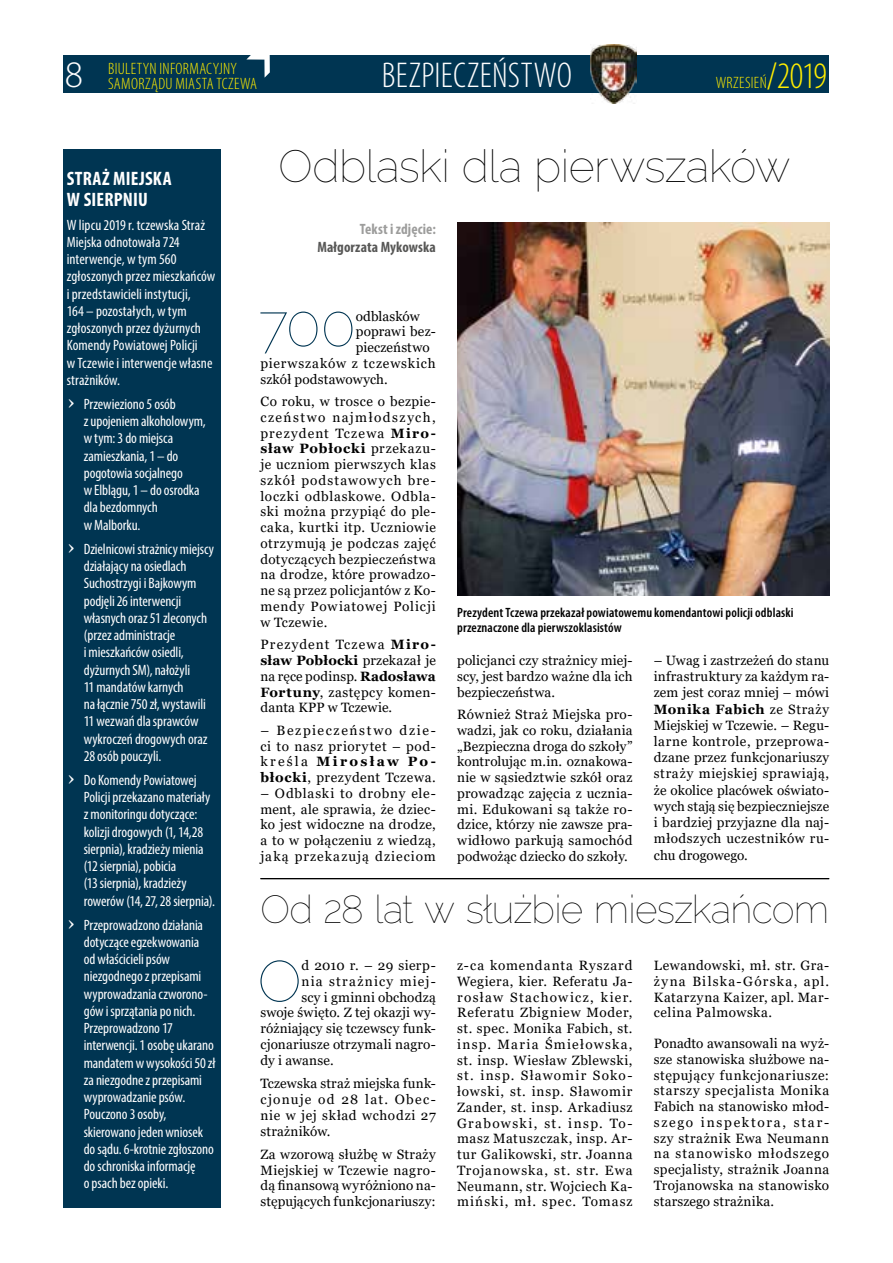
<style>
.page{position:relative;width:893px;height:1263px;background:#fff}
.page>*{position:absolute;margin:0;border:0;box-sizing:border-box;transform-origin:0 0}
.t1{font:100 57.9px "Raleway";color:#003552}
.t2{font:100 45px "Raleway";letter-spacing:-.015em;color:#000}
.t3{font:100 39px "Raleway";letter-spacing:-.02em;color:#000}
.t4{font:300 condensed 37.5px "Myriad Pro";color:#ffed00}
.t5{font:300 37.5px "Myriad Pro";color:#fff}
.t6{font:300 condensed 36px "Myriad Pro";letter-spacing:.01em;color:#fff}
.t7{font:700 condensed 19.5px/21px "Myriad Pro";letter-spacing:.01em;color:#fff}
.t8{font:300 condensed 16.5px/15px "Myriad Pro";letter-spacing:.02em;color:#ffed00}
.t9{font:condensed 15px/17.2px "Myriad Pro";letter-spacing:-.005em;color:#fff}
.t10{font:700 condensed 15px "Myriad Pro";letter-spacing:.005em;color:#575756}
.t11{font:700 condensed 15px "Myriad Pro";letter-spacing:.005em;color:#9d9d9c}
.t12{font:13.5px/15.8px "Georgia";letter-spacing:.025em;color:#000;text-align:justify}
.t13{font:600 condensed 13.5px/15px "Myriad Pro";letter-spacing:.01em;color:#000}
.t14{font:13.5px "Georgia";letter-spacing:.005em;color:#000}
.t15{font:13.5px "Georgia";letter-spacing:.06em;color:#000}
.t16{font:13.5px "Georgia";letter-spacing:.095em;color:#000}
.t17{font:13.5px "Georgia";color:#000}
.s1{font-family:"Georgia";font-stretch:normal;font-size:21px}
.s2{font-weight:700}
</style>
<div class="page">
<div style="left:64px;top:56px;width:765px;height:37px;background:#003552"></div>
<svg style="left:246px;top:55px;width:24px;height:23px"></svg>
<div style="left:64px;top:149px;width:157px;height:1059px;background:#003552"></div>
<img style="left:590px;top:45px;width:47px;height:59px">
<hr style="left:260px;top:878px;width:569px;height:1px;background:#000">
<img style="left:457px;top:223px;width:372px;height:373px">
<h3 class="t5" style="left:65px;top:54px;width:20px">8</h3>
<p class="t8" style="left:108px;top:61px;width:151px">BIULETYN INFORMACYJNY<br>SAMORZĄDU MIASTA TCZEWA</p>
<h3 class="t6" style="left:382px;top:54px;width:192px">BEZPIECZEŃSTWO</h3>
<h3 class="t4" style="left:766px;top:53px;width:62px">/2019</h3>
<p class="t8" style="left:716px;top:75px;width:53px">WRZESIEŃ</p>
<h3 class="t7" style="left:67px;top:167px;width:106px">STRAŻ MIEJSKA<br>W SIERPNIU</h3>
<p class="t9" style="left:67px;top:216px;width:150px">W lipcu 2019 r. tczewska Straż<br>Miejska odnotowała 724 interwencje, w tym 560 zgłoszonych przez mieszkańców i przedstawicieli instytucji,<br>164 – pozostałych, w tym zgłoszonych przez dyżurnych<br>Komendy Powiatowej Policji<br>w Tczewie i interwencje własne strażników.</p>
<p class="t9" style="left:84px;top:395px;width:124px;text-indent:-17px"><span class="s1">›</span> Przewieziono 5 osób<br>z upojeniem alkoholowym, w tym: 3 do miejsca zamieszkania, 1 – do pogotowia socjalnego<br>w Elblągu, 1 – do osrodka dla bezdomnych<br>w Malborku.</p>
<p class="t9" style="left:84px;top:540px;width:132px;text-indent:-17px"><span class="s1">›</span> Dzielnicowi strażnicy miejscy działający na osiedlach<br>Suchostrzygi i Bajkowym podjęli 26 interwencji własnych oraz 51 zleconych (przez administracje<br>i mieszkańców osiedli, dyżurnych SM), nałożyli<br>11 mandatów karnych<br>na łącznie 750 zł, wystawili<br>11 wezwań dla sprawców wykroczeń drogowych oraz<br>28 osób pouczyli.</p>
<p class="t9" style="left:84px;top:771px;width:133px;text-indent:-17px"><span class="s1">›</span> Do Komendy Powiatowej<br>Policji przekazano materiały z monitoringu dotyczące: kolizji drogowych (1, 14,28 sierpnia), kradzieży mienia (12 sierpnia), pobicia<br>(13 sierpnia), kradzieży rowerów (14, 27, 28 sierpnia).</p>
<p class="t9" style="left:84px;top:916px;width:133px;text-indent:-17px"><span class="s1">›</span> Przeprowadzono działania dotyczące egzekwowania<br>od właścicieli psów niezgodnego z przepisami wyprowadzania czworono&shy;gów i sprzątania po nich.<br>Przeprowadzono 17 interwencji. 1 osobę ukarano mandatem w wysokości 50 zł za niezgodne z przepisami wyprowadzanie psów.<br>Pouczono 3 osoby, skierowano jeden wniosek do sądu. 6-krotnie zgłoszono do schroniska informację<br>o psach bez opieki.</p>
<h2 class="t2" style="left:279px;top:140px;width:514px">Odblaski dla pierwszaków</h2>
<p class="t11" style="left:360px;top:219px;width:78px">Tekst i zdjęcie:</p>
<p class="t10" style="left:317px;top:237px;width:120px">Małgorzata Mykowska</p>
<h1 class="t1" style="left:258px;top:292px;width:100px">700</h1>
<p class="t17" style="left:356px;top:308px;width:65px">odblasków</p>
<p class="t12" style="left:356px;top:324px;width:81px">poprawi bez-</p>
<p class="t12" style="left:356px;top:340px;width:75px">pieczeństwo</p>
<p class="t15" style="left:260px;top:355px;width:177px">pierwszaków z tczewskich</p>
<p class="t12" style="left:260px;top:371px;width:129px">szkół podstawowych.</p>
<p class="t12" style="left:260px;top:394px;width:177px">Co roku, w trosce o bezpie&shy;czeństwo najmłodszych, prezydent Tczewa <span class="s2">Miro&shy;sław Pobłocki</span> przekazu&shy;je uczniom pierwszych klas szkół podstawowych bre&shy;loczki odblaskowe. Odbla&shy;ski można przypiąć do ple&shy;caka, kurtki itp. Uczniowie otrzymują je podczas zajęć dotyczących bezpieczeństwa na drodze, które prowadzo&shy;ne są przez policjantów z Ko&shy;mendy Powiatowej Policji w Tczewie.</p>
<p class="t12" style="left:260px;top:637px;width:177px">Prezydent Tczewa <span class="s2">Miro&shy;sław Pobłocki</span> przekazał je na ręce podinsp. <span class="s2">Radosława Fortuny</span>, zastępcy komen&shy;danta KPP w Tczewie.</p>
<p class="t12" style="left:260px;top:722px;width:177px">– Bezpieczeństwo dzie&shy;ci to nasz priorytet – pod&shy;kreśla <span class="s2">Mirosław Po&shy;błocki</span>, prezydent Tczewa.</p>
<p class="t12" style="left:260px;top:785px;width:177px">– Odblaski to drobny ele&shy;ment, ale sprawia, że dziec&shy;ko jest widoczne na drodze, a to w połączeniu z wiedzą, jaką przekazują dzieciom</p>
<p class="t13" style="left:457px;top:605px;width:338px">Prezydent Tczewa przekazał powiatowemu komendantowi policji odblaski przeznaczone dla pierwszoklasistów</p>
<p class="t12" style="left:654px;top:653px;width:177px;line-height:16.2px">– Uwag i zastrzeżeń do stanu infrastruktury za każdym ra&shy;zem jest coraz mniej – mówi <span class="s2">Monika Fabich</span> ze Straży Miejskiej w Tczewie. – Regu&shy;larne kontrole, przeprowa&shy;dzane przez funkcjonariuszy straży miejskiej sprawiają, że okolice placówek oświato&shy;wych stają się bezpieczniejsze i bardziej przyjazne dla naj&shy;młodszych uczestników ru&shy;chu drogowego.</p>
<h3 class="t3" style="left:260px;top:887px;width:570px">Od 28 lat w służbie mieszkańcom</h3>
<p class="t12" style="left:457px;top:653px;width:177px">policjanci czy strażnicy miej&shy;scy, jest bardzo ważne dla ich bezpieczeństwa.</p>
<p class="t12" style="left:457px;top:707px;width:177px">Również Straż Miejska pro&shy;wadzi, jak co roku, działania „Bezpieczna droga do szkoły” kontrolując m.in. oznakowa&shy;nie w sąsiedztwie szkół oraz prowadząc zajęcia z ucznia&shy;mi. Edukowani są także ro&shy;dzice, którzy nie zawsze pra&shy;widłowo parkują samochód podwożąc dziecko do szkoły.</p>
<h1 class="t1" style="left:258px;top:947px;width:45px">O</h1>
<p class="t12" style="left:301px;top:958px;width:136px">d 2010 r. – 29 sierp-</p>
<p class="t16" style="left:301px;top:973px;width:136px">nia strażnicy miej-</p>
<p class="t12" style="left:301px;top:989px;width:136px">scy i gminni obchodzą</p>
<p class="t14" style="left:260px;top:1004px;width:177px">swoje święto. Z tej okazji wy-</p>
<p class="t12" style="left:260px;top:1021px;width:177px">różniający się tczewscy funk-</p>
<p class="t12" style="left:260px;top:1037px;width:177px">cjonariusze otrzymali nagro-</p>
<p class="t12" style="left:260px;top:1053px;width:75px">dy i awanse.</p>
<p class="t12" style="left:260px;top:1075px;width:177px">Tczewska straż miejska funk&shy;cjonuje od 28 lat. Obec&shy;nie w jej skład wchodzi 27 strażników.</p>
<p class="t12" style="left:260px;top:1146px;width:177px">Za wzorową służbę w Straży Miejskiej w Tczewie nagro&shy;dą finansową wyróżniono na&shy;stępujących funkcjonariuszy:</p>
<p class="t12" style="left:457px;top:958px;width:177px">z-ca komendanta Ryszard Wegiera, kier. Referatu Ja&shy;rosław Stachowicz, kier.<br>Referatu Zbigniew Moder, st. spec. Monika Fabich, st. insp. Maria Śmiełowska, st. insp. Wiesław Zblewski, st. insp. Sławomir Soko&shy;łowski, st. insp. Sławomir Zander, st. insp. Arkadiusz Grabowski, st. insp. To&shy;masz Matuszczak, insp. Ar&shy;tur Galikowski, str. Joanna Trojanowska, st. str. Ewa Neumann, str. Wojciech Ka&shy;miński, mł. spec. Tomasz</p>
<p class="t12" style="left:654px;top:958px;width:177px">Lewandowski, mł. str. Gra&shy;żyna Bilska-Górska, apl.<br>Katarzyna Kaizer, apl. Mar&shy;celina Palmowska.</p>
<p class="t12" style="left:654px;top:1036px;width:177px">Ponadto awansowali na wyż&shy;sze stanowiska służbowe na&shy;stępujący funkcjonariusze: starszy specjalista Monika Fabich na stanowisko młod&shy;szego inspektora, star&shy;szy strażnik Ewa Neumann na stanowisko młodszego specjalisty, strażnik Joanna Trojanowska na stanowisko starszego strażnika.</p>
</div>
